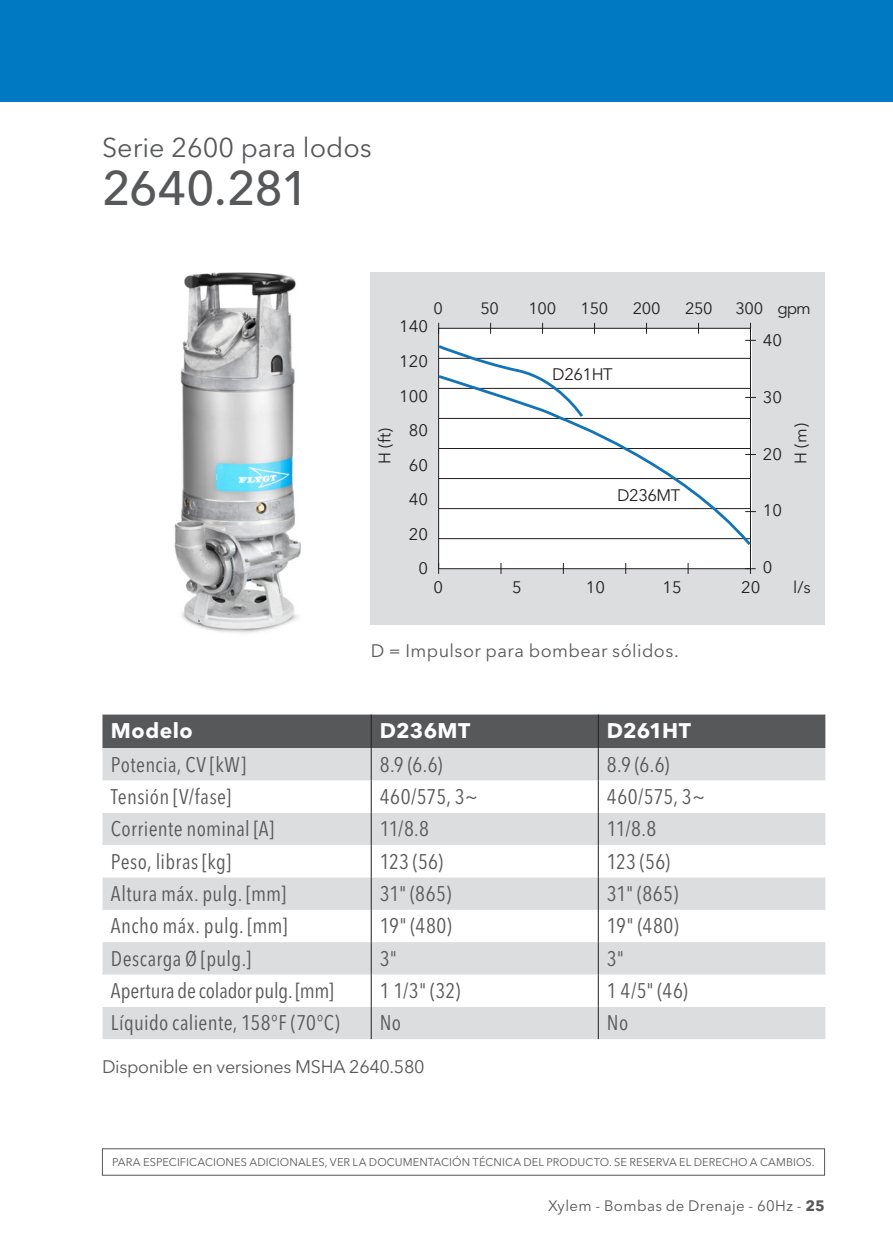
<style>
.page{position:relative;width:893px;height:1259px;background:#fff}
.page>*{position:absolute;margin:0;border:0;box-sizing:border-box;transform-origin:0 0}
.Rudimentary{font:500 48px "Avenir Next LT Pro";letter-spacing:-.03em;color:#57585a}
.Rudimentary-2{font:27px "Avenir Next LT Pro";color:#57585a}
.Table{font:condensed 21px "Avenir Next LT Pro";letter-spacing:.015em;color:#57585a}
.Table-2{font:condensed 21px "Avenir Next LT Pro";letter-spacing:-.01em;color:#57585a}
.Table_top{font:700 21px "Avenir Next LT Pro";letter-spacing:.015em;color:#fff}
.OPTION{font:18px "Avenir Next LT Pro";letter-spacing:-.02em;color:#57585a}
.Small_text_6p{font:18px "Avenir Next LT Pro";letter-spacing:.025em;color:#57585a}
.t1{font:16.5px/34.5px "Avenir Next LT Pro";color:#231f20;text-align:right}
.t2{font:16.2px "Avenir Next LT Pro";letter-spacing:-.02em;color:#231f20}
.t3{font:15px "Avenir Next LT Pro";letter-spacing:.025em;color:#57585a}
.t4{font:11.1px "Avenir Next LT Pro";letter-spacing:.01em;color:#57585a}
.s1{font-weight:700}
</style>
<div class="page">
<img style="left:174px;top:272px;width:127px;height:361px">
<div style="left:0;top:0;width:893px;height:102px;background:#0079c2"></div>
<div style="left:102px;top:1148px;width:723px;height:27px;border:1px solid #57585a"></div>
<div style="left:371px;top:272px;width:454px;height:352px;background:#dcdddf"></div>
<div style="left:439px;top:329px;width:312px;height:239px;background:#fff"></div>
<hr style="left:439px;top:568px;width:311px;height:1px;background:#231f20">
<hr style="left:439px;top:328px;width:311px;height:1px;background:#231f20">
<hr style="left:439px;top:358px;width:311px;height:1px;background:#231f20">
<hr style="left:438px;top:328px;width:1px;height:241px;background:#231f20">
<hr style="left:750px;top:328px;width:1px;height:241px;background:#231f20">
<svg style="left:745px;top:563px;width:11px;height:11px"></svg>
<svg style="left:438px;top:344px;width:147px;height:30px"></svg>
<svg style="left:438px;top:374px;width:315px;height:174px"></svg>
<div style="left:102px;top:714px;width:723px;height:34px;background:#57585a"></div>
<div style="left:102px;top:748px;width:723px;height:291px;background:#dcdddf"></div>
<svg style="left:102px;top:780px;width:723px;height:227px"></svg>
<svg style="left:102px;top:877px;width:723px;height:97px;fill:#dcdddf"></svg>
<hr style="left:371px;top:714px;width:1px;height:34px;background:#231f20">
<hr style="left:598px;top:714px;width:1px;height:34px;background:#231f20">
<hr style="left:371px;top:748px;width:1px;height:32px;background:#231f20">
<hr style="left:371px;top:780px;width:1px;height:33px;background:#231f20">
<hr style="left:371px;top:813px;width:1px;height:32px;background:#231f20">
<hr style="left:371px;top:845px;width:1px;height:32px;background:#231f20">
<hr style="left:371px;top:877px;width:1px;height:33px;background:#231f20">
<hr style="left:371px;top:910px;width:1px;height:32px;background:#231f20">
<hr style="left:371px;top:942px;width:1px;height:32px;background:#231f20">
<hr style="left:371px;top:974px;width:1px;height:33px;background:#231f20">
<hr style="left:371px;top:1007px;width:1px;height:32px;background:#231f20">
<hr style="left:598px;top:748px;width:1px;height:32px;background:#231f20">
<hr style="left:598px;top:780px;width:1px;height:33px;background:#231f20">
<hr style="left:598px;top:813px;width:1px;height:32px;background:#231f20">
<hr style="left:598px;top:845px;width:1px;height:32px;background:#231f20">
<hr style="left:598px;top:877px;width:1px;height:33px;background:#231f20">
<hr style="left:598px;top:910px;width:1px;height:32px;background:#231f20">
<hr style="left:598px;top:942px;width:1px;height:32px;background:#231f20">
<hr style="left:598px;top:974px;width:1px;height:33px;background:#231f20">
<hr style="left:598px;top:1007px;width:1px;height:32px;background:#231f20">
<p class="Rudimentary-2" style="left:102px;top:131px;width:271px">Serie 2600 para lodos</p>
<p class="Rudimentary" style="left:102px;top:159px;width:209px">2640.281</p>
<p class="t1" style="left:367px;top:464px;width:37px;rotate:-90deg">H (ft)</p>
<p class="t2" style="left:433px;top:298px;width:11px">0</p>
<p class="t2" style="left:480px;top:298px;width:20px">50</p>
<p class="t2" style="left:528px;top:298px;width:29px">100</p>
<p class="t2" style="left:581px;top:298px;width:29px">150</p>
<p class="t2" style="left:633px;top:298px;width:29px">200</p>
<p class="t2" style="left:685px;top:298px;width:29px">250</p>
<p class="t2" style="left:735px;top:298px;width:29px">300</p>
<p class="t1" style="left:777px;top:291px;width:35px">gpm</p>
<p class="t1" style="left:399px;top:309px;width:30px">140<br>120<br>100<br>80<br>60<br>40<br>20<br>0</p>
<p class="t1" style="left:552px;top:356px;width:62px">D261HT</p>
<p class="t1" style="left:617px;top:478px;width:65px">D236MT</p>
<p class="t1" style="left:763px;top:323px;width:21px">40</p>
<p class="t1" style="left:763px;top:380px;width:21px">30</p>
<p class="t1" style="left:763px;top:437px;width:21px">20</p>
<p class="t1" style="left:763px;top:493px;width:21px">10</p>
<p class="t1" style="left:763px;top:550px;width:11px">0</p>
<p class="t1" style="left:433px;top:570px;width:11px">0</p>
<p class="t1" style="left:512px;top:570px;width:11px">5</p>
<p class="t1" style="left:586px;top:570px;width:21px">10</p>
<p class="t1" style="left:662px;top:570px;width:21px">15</p>
<p class="t1" style="left:741px;top:570px;width:21px">20</p>
<p class="t1" style="left:783px;top:464px;width:42px;rotate:-90deg">H (m)</p>
<p class="t1" style="left:793px;top:570px;width:19px">l/s</p>
<p class="Small_text_6p" style="left:371px;top:639px;width:309px">D = Impulsor para bombear sólidos.</p>
<p class="Table_top" style="left:111px;top:717px;width:83px">Modelo</p>
<p class="Table_top" style="left:380px;top:717px;width:92px">D236MT</p>
<p class="Table_top" style="left:607px;top:717px;width:86px">D261HT</p>
<p class="Table" style="left:111px;top:751px;width:136px">Potencia, CV [kW]</p>
<p class="Table" style="left:380px;top:751px;width:64px">8.9 (6.6)</p>
<p class="Table" style="left:607px;top:751px;width:64px">8.9 (6.6)</p>
<p class="Table" style="left:111px;top:784px;width:122px">Tensión [V/fase]</p>
<p class="Table" style="left:380px;top:784px;width:100px">460/575, 3~</p>
<p class="Table" style="left:607px;top:784px;width:100px">460/575, 3~</p>
<p class="Table" style="left:111px;top:816px;width:164px">Corriente nominal [A]</p>
<p class="Table" style="left:380px;top:816px;width:51px">11/8.8</p>
<p class="Table" style="left:607px;top:816px;width:51px">11/8.8</p>
<p class="Table" style="left:111px;top:848px;width:122px">Peso, libras [kg]</p>
<p class="Table" style="left:380px;top:848px;width:65px">123 (56)</p>
<p class="Table" style="left:607px;top:848px;width:65px">123 (56)</p>
<p class="Table" style="left:111px;top:881px;width:177px">Altura máx. pulg. [mm]</p>
<p class="Table" style="left:380px;top:881px;width:73px">31" (865)</p>
<p class="Table" style="left:607px;top:881px;width:73px">31" (865)</p>
<p class="Table" style="left:111px;top:913px;width:178px">Ancho máx. pulg. [mm]</p>
<p class="Table" style="left:380px;top:913px;width:73px">19" (480)</p>
<p class="Table" style="left:607px;top:913px;width:73px">19" (480)</p>
<p class="Table" style="left:111px;top:945px;width:141px">Descarga Ø [pulg.]</p>
<p class="Table" style="left:380px;top:945px;width:19px">3"</p>
<p class="Table" style="left:607px;top:945px;width:19px">3"</p>
<p class="Table-2" style="left:111px;top:978px;width:224px">Apertura de colador pulg. [mm]</p>
<p class="Table" style="left:380px;top:978px;width:82px">1 1/3" (32)</p>
<p class="Table" style="left:607px;top:978px;width:82px">1 4/5" (46)</p>
<p class="Table" style="left:111px;top:1010px;width:230px">Líquido caliente, 158°F (70°C)</p>
<p class="Table" style="left:380px;top:1010px;width:23px">No</p>
<p class="Table" style="left:607px;top:1010px;width:23px">No</p>
<p class="OPTION" style="left:102px;top:1055px;width:324px">Disponible en versiones MSHA 2640.580</p>
<p class="t4" style="left:112px;top:1155px;width:704px">PARA ESPECIFICACIONES ADICIONALES, VER LA DOCUMENTACIÓN TÉCNICA DEL PRODUCTO. SE RESERVA EL DERECHO A CAMBIOS.</p>
<p class="t3" style="left:548px;top:1196px;width:278px">Xylem - Bombas de Drenaje - 60Hz - <span class="s1">25</span></p>
</div>
